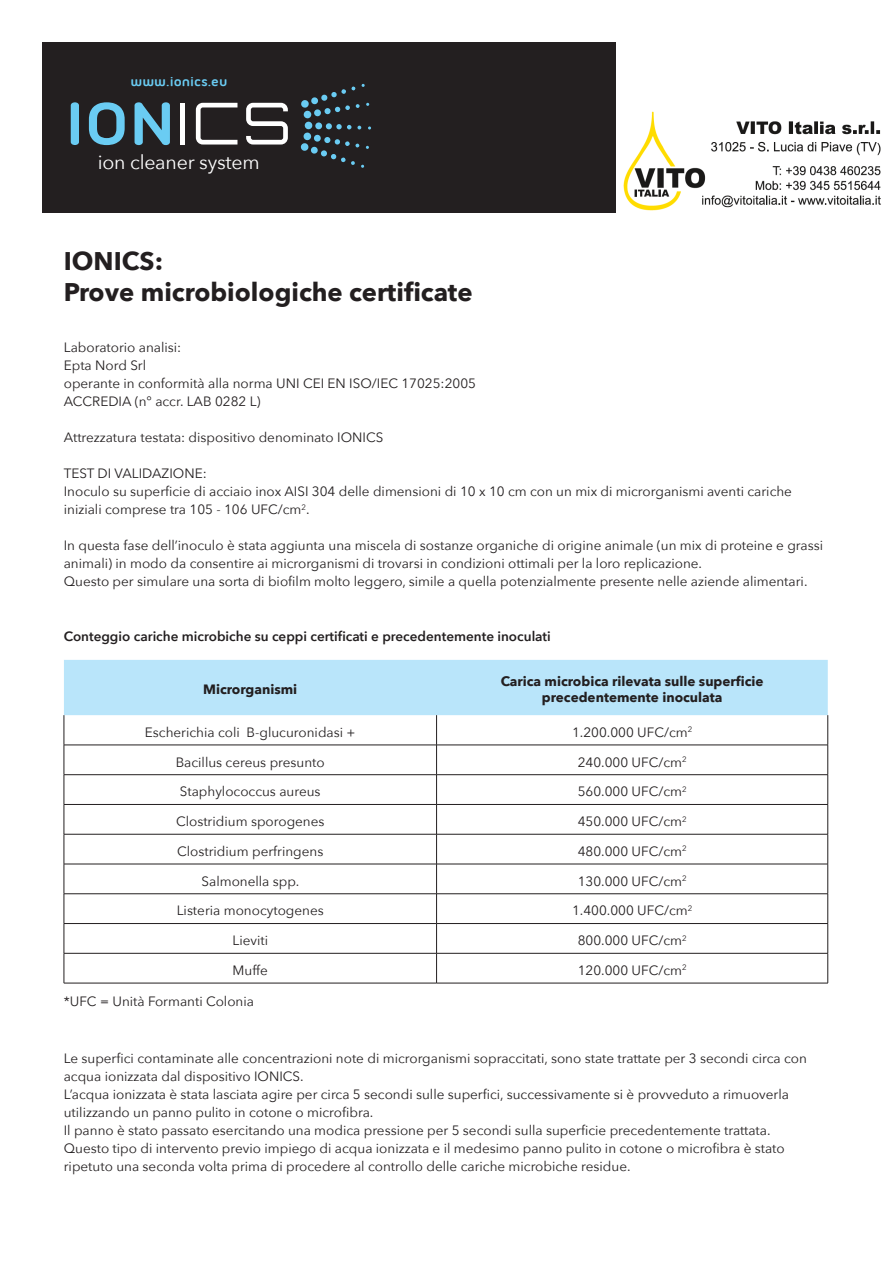
<style>
.page{position:relative;width:893px;height:1263px;background:#fff}
.page>*{position:absolute;margin:0;border:0;box-sizing:border-box;transform-origin:0 0}
.t1{font:700 64.8px "Ubuntu Titling";color:#6accf3;scale:1.09 1}
.t2{font:700 25.5px "Avenir Next";color:#231f20}
.t3{font:19.5px "Avenir Next";letter-spacing:-.01em;color:#fff}
.t4{font:13.5px/18px "Avenir Next";color:#231f20}
.t5{font:700 13.5px "Avenir Next";color:#231f20}
.t6{font:600 13.5px "Avenir Next";color:#231f20}
.t7{font:700 13.2px "Ubuntu Titling";color:#6accf3;scale:1.09 1}
.s1{font-family:"Orbitron";font-weight:300;font-size:57.9px;color:#fff}
</style>
<div class="page">
<div style="left:43px;top:43px;width:573px;height:170px;background:#231f20"></div>
<svg style="left:303px;top:110px;width:9px;height:9px"></svg>
<div style="left:314px;top:109px;width:7px;height:8px;background:#6accf3;border-radius:50%"></div>
<div style="left:324px;top:108px;width:7px;height:6px;background:#6accf3;border-radius:50%"></div>
<svg style="left:301px;top:84px;width:68px;height:28px"></svg>
<div style="left:305px;top:122px;width:7px;height:7px;background:#6accf3;border-radius:50%"></div>
<div style="left:315px;top:122px;width:7px;height:7px;background:#6accf3;border-radius:50%"></div>
<svg style="left:326px;top:123px;width:35px;height:7px"></svg>
<svg style="left:368px;top:126px;width:3px;height:4px"></svg>
<div style="left:303px;top:132px;width:8px;height:8px;background:#6accf3;border-radius:3px"></div>
<div style="left:314px;top:134px;width:7px;height:8px;background:#6accf3;border-radius:3px"></div>
<svg style="left:300px;top:139px;width:69px;height:29px"></svg>
<div style="left:64px;top:660px;width:764px;height:55px;background:#b9e5fa"></div>
<hr style="left:64px;top:715px;width:1px;height:30px;background:#231f20">
<hr style="left:436px;top:715px;width:1px;height:30px;background:#231f20">
<hr style="left:827px;top:715px;width:1px;height:30px;background:#231f20">
<hr style="left:64px;top:745px;width:373px;height:1px;background:#231f20">
<hr style="left:437px;top:745px;width:391px;height:1px;background:#231f20">
<hr style="left:64px;top:774px;width:373px;height:1px;background:#231f20">
<hr style="left:437px;top:774px;width:391px;height:1px;background:#231f20">
<hr style="left:64px;top:804px;width:373px;height:1px;background:#231f20">
<svg style="left:64px;top:745px;width:1px;height:89px"></svg>
<hr style="left:437px;top:804px;width:391px;height:1px;background:#231f20">
<svg style="left:436px;top:745px;width:1px;height:89px"></svg>
<svg style="left:827px;top:745px;width:1px;height:89px"></svg>
<hr style="left:64px;top:834px;width:373px;height:1px;background:#231f20">
<hr style="left:64px;top:834px;width:1px;height:30px;background:#231f20">
<hr style="left:437px;top:834px;width:391px;height:1px;background:#231f20">
<hr style="left:436px;top:834px;width:1px;height:30px;background:#231f20">
<hr style="left:827px;top:834px;width:1px;height:30px;background:#231f20">
<hr style="left:64px;top:864px;width:373px;height:1px;background:#231f20">
<hr style="left:64px;top:864px;width:1px;height:30px;background:#231f20">
<hr style="left:437px;top:864px;width:391px;height:1px;background:#231f20">
<hr style="left:436px;top:864px;width:1px;height:30px;background:#231f20">
<hr style="left:827px;top:864px;width:1px;height:30px;background:#231f20">
<hr style="left:64px;top:893px;width:373px;height:1px;background:#231f20">
<hr style="left:437px;top:893px;width:391px;height:1px;background:#231f20">
<hr style="left:64px;top:923px;width:373px;height:1px;background:#231f20">
<svg style="left:64px;top:894px;width:1px;height:59px"></svg>
<hr style="left:437px;top:923px;width:391px;height:1px;background:#231f20">
<svg style="left:436px;top:894px;width:1px;height:59px"></svg>
<svg style="left:827px;top:894px;width:1px;height:59px"></svg>
<hr style="left:64px;top:953px;width:373px;height:1px;background:#231f20">
<hr style="left:64px;top:953px;width:1px;height:30px;background:#231f20">
<hr style="left:437px;top:953px;width:391px;height:1px;background:#231f20">
<hr style="left:436px;top:953px;width:1px;height:30px;background:#231f20">
<hr style="left:827px;top:953px;width:1px;height:30px;background:#231f20">
<hr style="left:64px;top:983px;width:373px;height:1px;background:#231f20">
<hr style="left:437px;top:983px;width:391px;height:1px;background:#231f20">
<img style="left:623px;top:111px;width:258px;height:100px">
<p class="t7" style="left:130px;top:74px;width:91px">www.ionics.eu</p>
<p class="t1" style="left:65px;top:86px;width:208px">ION<span class="s1">ICS</span></p>
<p class="t3" style="left:98px;top:145px;width:164px">ion cleaner system</p>
<p class="t2" style="left:64px;top:239px;width:101px">IONICS:</p>
<p class="t2" style="left:64px;top:270px;width:410px">Prove microbiologiche certificate</p>
<p class="t4" style="left:64px;top:338px;width:119px">Laboratorio analisi:</p>
<p class="t4" style="left:64px;top:356px;width:84px">Epta Nord Srl</p>
<p class="t4" style="left:64px;top:374px;width:414px">operante in conformità alla norma UNI CEI EN ISO/IEC 17025:2005</p>
<p class="t4" style="left:64px;top:392px;width:198px">ACCREDIA (n° accr. LAB 0282 L)</p>
<p class="t4" style="left:64px;top:428px;width:321px">Attrezzatura testata: dispositivo denominato IONICS</p>
<p class="t4" style="left:64px;top:464px;width:144px">TEST DI VALIDAZIONE:</p>
<p class="t4" style="left:64px;top:482px;width:730px">Inoculo su superficie di acciaio inox AISI 304 delle dimensioni di 10 x 10 cm con un mix di microrganismi aventi cariche</p>
<p class="t4" style="left:64px;top:500px;width:247px">iniziali comprese tra 105 - 106 UFC/cm<sup>2</sup>.</p>
<p class="t4" style="left:64px;top:536px;width:761px">In questa fase dell’inoculo è stata aggiunta una miscela di sostanze organiche di origine animale (un mix di proteine e grassi animali) in modo da consentire ai microrganismi di trovarsi in condizioni ottimali per la loro replicazione.</p>
<p class="t4" style="left:64px;top:572px;width:745px">Questo per simulare una sorta di biofilm molto leggero, simile a quella potenzialmente presente nelle aziende alimentari.</p>
<p class="t6" style="left:64px;top:624px;width:488px">Conteggio cariche microbiche su ceppi certificati e precedentemente inoculati</p>
<p class="t5" style="left:203px;top:678px;width:96px">Microrganismi</p>
<p class="t5" style="left:501px;top:670px;width:265px">Carica microbica rilevata sulle superficie</p>
<p class="t5" style="left:542px;top:686px;width:182px">precedentemente inoculata</p>
<p class="t4" style="left:145px;top:722px;width:212px">Escherichia coli B-glucuronidasi +</p>
<p class="t4" style="left:572px;top:722px;width:122px">1.200.000 UFC/cm<sup>2</sup></p>
<p class="t4" style="left:176px;top:752px;width:151px">Bacillus cereus presunto</p>
<p class="t4" style="left:578px;top:752px;width:110px">240.000 UFC/cm<sup>2</sup></p>
<p class="t4" style="left:180px;top:782px;width:142px">Staphylococcus aureus</p>
<p class="t4" style="left:578px;top:782px;width:110px">560.000 UFC/cm<sup>2</sup></p>
<p class="t4" style="left:176px;top:812px;width:150px">Clostridium sporogenes</p>
<p class="t4" style="left:578px;top:812px;width:110px">450.000 UFC/cm<sup>2</sup></p>
<p class="t4" style="left:177px;top:841px;width:148px">Clostridium perfringens</p>
<p class="t4" style="left:578px;top:841px;width:110px">480.000 UFC/cm<sup>2</sup></p>
<p class="t4" style="left:202px;top:871px;width:99px">Salmonella spp.</p>
<p class="t4" style="left:578px;top:871px;width:110px">130.000 UFC/cm<sup>2</sup></p>
<p class="t4" style="left:177px;top:901px;width:149px">Listeria monocytogenes</p>
<p class="t4" style="left:572px;top:901px;width:122px">1.400.000 UFC/cm<sup>2</sup></p>
<p class="t4" style="left:232px;top:931px;width:37px">Lieviti</p>
<p class="t4" style="left:578px;top:931px;width:110px">800.000 UFC/cm<sup>2</sup></p>
<p class="t4" style="left:233px;top:961px;width:37px">Muffe</p>
<p class="t4" style="left:578px;top:961px;width:110px">120.000 UFC/cm<sup>2</sup></p>
<p class="t4" style="left:64px;top:992px;width:192px">*UFC = Unità Formanti Colonia</p>
<p class="t4" style="left:64px;top:1048px;width:745px">Le superfici contaminate alle concentrazioni note di microrganismi sopraccitati, sono state trattate per 3 secondi circa con acqua ionizzata dal dispositivo IONICS.</p>
<p class="t4" style="left:64px;top:1084px;width:727px">L’acqua ionizzata è stata lasciata agire per circa 5 secondi sulle superfici, successivamente si è provveduto a rimuoverla</p>
<p class="t4" style="left:64px;top:1102px;width:311px">utilizzando un panno pulito in cotone o microfibra.</p>
<p class="t4" style="left:64px;top:1120px;width:708px">Il panno è stato passato esercitando una modica pressione per 5 secondi sulla superficie precedentemente trattata.</p>
<p class="t4" style="left:64px;top:1138px;width:722px">Questo tipo di intervento previo impiego di acqua ionizzata e il medesimo panno pulito in cotone o microfibra è stato</p>
<p class="t4" style="left:64px;top:1156px;width:568px">ripetuto una seconda volta prima di procedere al controllo delle cariche microbiche residue.</p>
</div>
